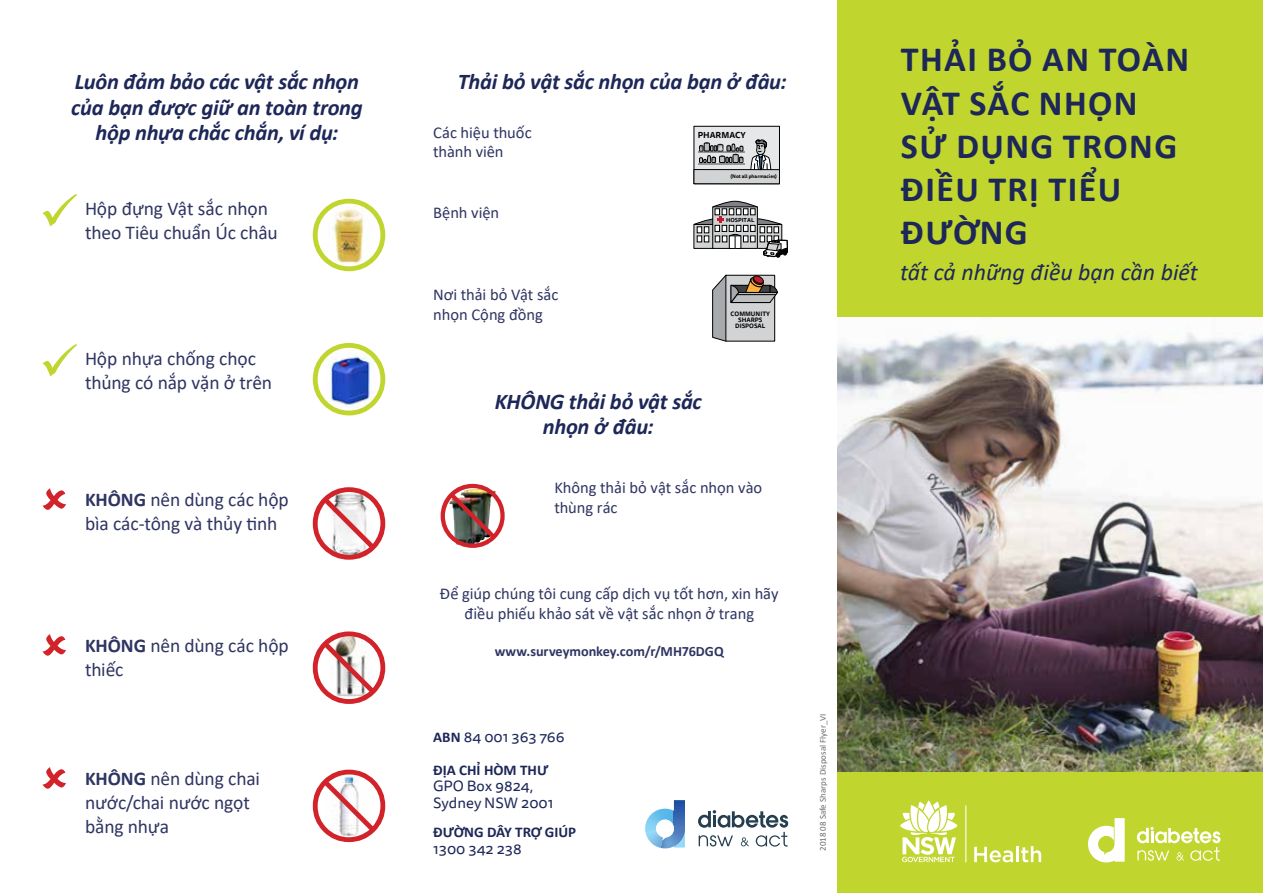
<style>
.page{position:relative;width:1263px;height:893px;background:#fff}
.page>*{position:absolute;margin:0;border:0;box-sizing:border-box;transform-origin:0 0}
.t1{font:700 35.7px/43.2px "Calibri";letter-spacing:.04em;color:#1d2758}
.t2{font:italic 23.7px "Calibri";color:#1d2758}
.t3{font:italic 700 22.5px/25.5px "Calibri";letter-spacing:-.01em;color:#1d2758;text-align:center}
.t4{font:19.5px/24px "Calibri";letter-spacing:-.01em;color:#2f3562}
.t5{font:16.5px/19.5px "Calibri";letter-spacing:-.005em;color:#2f3562}
.t6{font:14.85px/16.5px "Tisa Sans OT";color:#1d2758}
.t7{font:700 14.85px "Calibri";color:#1d2758}
.t8{font:700 14.25px "Calibri";color:#2f3562}
.t9{font:8.85px "Calibri";color:#6d6e71}
.t10{font:700 8.4px "Tisa Sans OT";color:#000}
.t11{font:700 6.15px/6.1px "Tisa Sans OT";color:#000;text-align:center}
.t12{font:700 5.7px "Tisa Sans OT";color:#000}
.t13{font:700 4.95px "Tisa Sans OT";color:#000}
.s1{font-weight:700}
.s2{font-family:"Calibri";font-weight:700}
</style>
<div class="page">
<svg style="left:645px;top:800px;width:40px;height:48px"></svg>
<svg style="left:698px;top:810px;width:90px;height:37px"></svg>
<svg style="left:43px;top:194px;width:34px;height:32px"></svg>
<svg style="left:43px;top:344px;width:34px;height:32px"></svg>
<svg style="left:43px;top:488px;width:23px;height:22px"></svg>
<svg style="left:43px;top:634px;width:23px;height:22px"></svg>
<svg style="left:43px;top:767px;width:23px;height:22px"></svg>
<div style="left:694px;top:126px;width:85px;height:58px;background:#e6e7e8"></div>
<div style="left:694px;top:126px;width:86px;height:58px;border:1px solid #000"></div>
<div style="left:694px;top:170px;width:85px;height:14px;background:#d1d3d4"></div>
<div style="left:694px;top:169px;width:86px;height:15px;border:1px solid #000"></div>
<svg style="left:750px;top:139px;width:21px;height:32px"></svg>
<hr style="left:698px;top:151px;width:47px;height:2px;background:#939598">
<hr style="left:698px;top:163px;width:47px;height:2px;background:#939598">
<svg style="left:699px;top:142px;width:44px;height:21px"></svg>
<svg style="left:693px;top:201px;width:95px;height:57px"></svg>
<svg style="left:712px;top:274px;width:66px;height:68px;background:#adabaa"></svg>
<div style="left:838px;top:0;width:425px;height:893px;background:#c1d52f"></div>
<img style="left:838px;top:317px;width:425px;height:454px">
<svg style="left:1137px;top:827px;width:83px;height:34px"></svg>
<svg style="left:1088px;top:818px;width:37px;height:44px"></svg>
<hr style="left:965px;top:805px;width:1px;height:57px;background:#fff">
<svg style="left:974px;top:847px;width:39px;height:15px"></svg>
<hr style="left:1016px;top:846px;width:3px;height:16px;background:#fff">
<svg style="left:1021px;top:846px;width:20px;height:16px"></svg>
<svg style="left:900px;top:800px;width:57px;height:62px"></svg>
<img style="left:449px;top:488px;width:47px;height:58px">
<svg style="left:333px;top:206px;width:32px;height:58px"></svg>
<svg style="left:327px;top:349px;width:49px;height:60px"></svg>
<svg style="left:336px;top:772px;width:23px;height:64px"></svg>
<svg style="left:332px;top:492px;width:35px;height:67px"></svg>
<svg style="left:329px;top:636px;width:37px;height:61px"></svg>
<p class="t3" style="left:71px;top:68px;width:293px">Luôn đảm bảo các vật sắc nhọn của bạn được giữ an toàn trong hộp nhựa chắc chắn, ví dụ:</p>
<p class="t4" style="left:85px;top:196px;width:194px">Hộp đựng Vật sắc nhọn theo Tiêu chuẩn Úc châu</p>
<p class="t4" style="left:85px;top:346px;width:189px">Hộp nhựa chống chọc thủng có nắp vặn ở trên</p>
<p class="t4" style="left:85px;top:487px;width:205px"><span class="s1">KHÔNG</span> nên dùng các hộp bìa các-tông và thủy tinh</p>
<p class="t4" style="left:85px;top:633px;width:205px"><span class="s1">KHÔNG</span> nên dùng các hộp thiếc</p>
<p class="t4" style="left:85px;top:766px;width:176px"><span class="s1">KHÔNG</span> nên dùng chai nước/chai nước ngọt bằng nhựa</p>
<p class="t3" style="left:458px;top:68px;width:330px">Thải bỏ vật sắc nhọn của bạn ở đâu:</p>
<p class="t5" style="left:433px;top:122px;width:100px">Các hiệu thuốc thành viên</p>
<p class="t10" style="left:698px;top:130px;width:50px">PHARMACY</p>
<p class="t13" style="left:730px;top:173px;width:48px">(Not all pharmacies)</p>
<p class="t12" style="left:726px;top:216px;width:30px">HOSPITAL</p>
<p class="t5" style="left:433px;top:202px;width:68px">Bệnh viện</p>
<p class="t5" style="left:433px;top:285px;width:127px">Nơi thải bỏ Vật sắc nhọn Cộng đồng</p>
<p class="t3" style="left:495px;top:388px;width:209px">KHÔNG thải bỏ vật sắc nhọn ở đâu:</p>
<p class="t11" style="left:731px;top:311px;width:41px">COMMUNITY<br>SHARPS<br>DISPOSAL</p>
<p class="t5" style="left:554px;top:477px;width:209px">Không thải bỏ vật sắc nhọn vào thùng rác</p>
<p class="t5" style="left:440px;top:584px;width:340px;text-align:center">Để giúp chúng tôi cung cấp dịch vụ tốt hơn, xin hãy điều phiếu khảo sát về vật sắc nhọn ở trang</p>
<p class="t8" style="left:495px;top:641px;width:231px">www.surveymonkey.com/r/MH76DGQ</p>
<p class="t6" style="left:433px;top:729px;width:133px"><span class="s2">ABN</span> 84 001 363 766</p>
<p class="t7" style="left:433px;top:759px;width:117px">ĐỊA CHỈ HÒM THƯ</p>
<p class="t6" style="left:433px;top:779px;width:122px">GPO Box 9824,<br>Sydney NSW 2001</p>
<p class="t7" style="left:433px;top:822px;width:144px">ĐƯỜNG DÂY TRỢ GIÚP</p>
<p class="t6" style="left:433px;top:841px;width:90px">1300 342 238</p>
<p class="t9" style="left:817px;top:851px;width:139px;rotate:-90deg">2018 08 Safe Sharps Disposal Flyer_VI</p>
<h1 class="t1" style="left:901px;top:37px;width:290px">THẢI BỎ AN TOÀN<br>VẬT SẮC NHỌN<br>SỬ DỤNG TRONG<br>ĐIỀU TRỊ TIỂU<br>ĐƯỜNG</h1>
<p class="t2" style="left:900px;top:255px;width:299px">tất cả những điều bạn cần biết</p>
</div>
